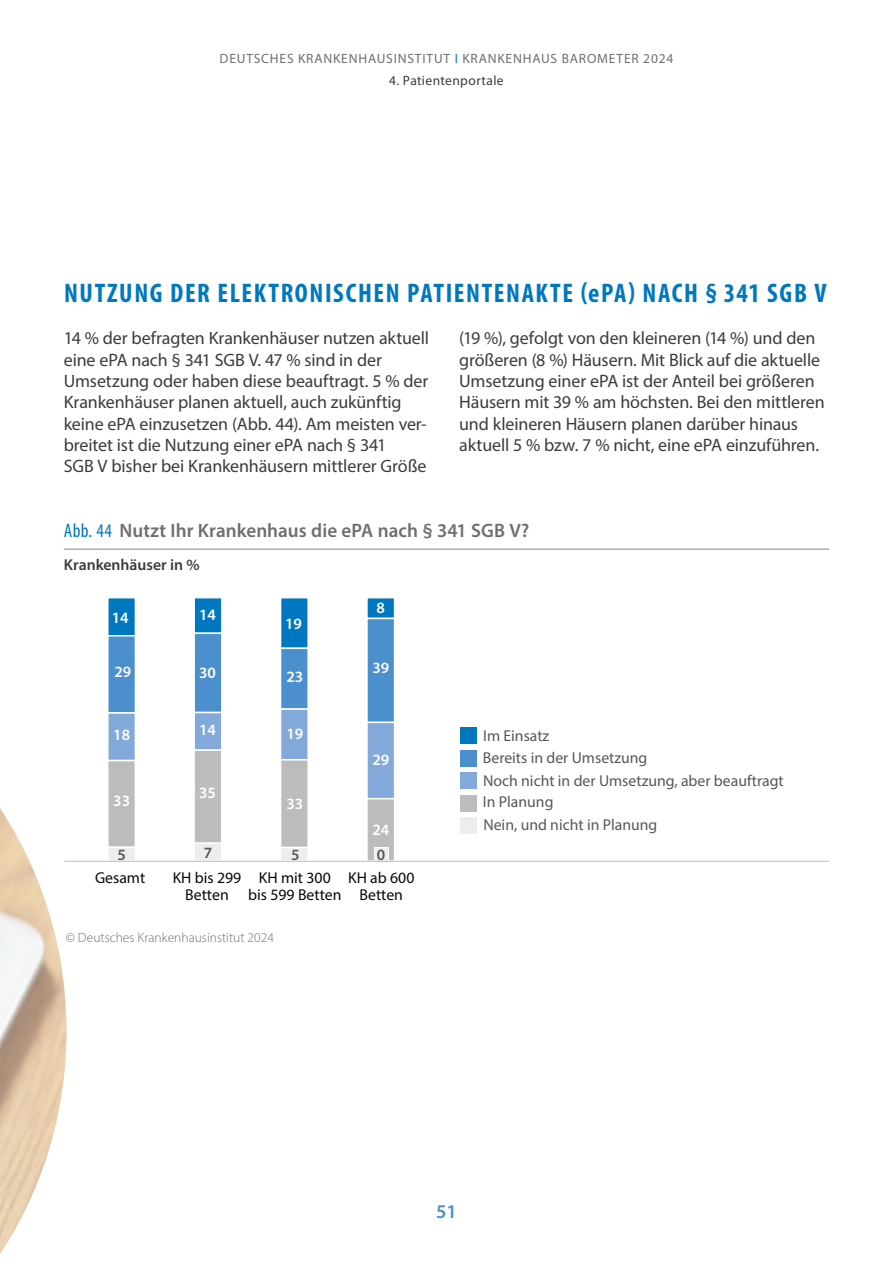
<style>
.page{position:relative;width:893px;height:1263px;background:#fff}
.page>*{position:absolute;margin:0;border:0;box-sizing:border-box;transform-origin:0 0}
.Head_H2{font:700 condensed 27px "Myriad Pro";letter-spacing:.06em;color:#0078bf}
.Tab__Abb__Head{font:600 19.5px "Myriad Pro";letter-spacing:.005em;color:#706f6f}
.t1{font:600 19.5px "Myriad Pro";color:#4a8fcd}
.Fließtext_11_5_5mm{font:18px/21.3px "Myriad Pro";letter-spacing:-.005em;color:#3c3c3b}
.t2{font:15.75px/21.3px "Myriad Pro";color:#575756}
.t3{font:15.75px/16.5px "Myriad Pro";color:#090909;text-align:center}
.t4{font:600 15.75px "Myriad Pro";color:#fff}
.Tab__Subline_1{font:600 15.75px "Myriad Pro";color:#3c3c3b}
.t5{font:600 15.75px "Myriad Pro";color:#575756}
.t6{font:13.5px "Myriad Pro";letter-spacing:.06em;color:#706f6f}
.t7{font:300 13.5px "Myriad Pro";color:#706f6f}
.Kolumne_Kapitel{font:13.5px "Myriad Pro";letter-spacing:.03em;color:#3c3c3b}
.s1{color:#0078bf}
.s2{font-weight:400;font-stretch:condensed;color:#0078bf}
</style>
<div class="page">
<hr style="left:64px;top:549px;width:765px;height:1px;background:#878787">
<div style="left:281px;top:598px;width:27px;height:50px;background:#0078bf"></div>
<div style="left:280px;top:597px;width:29px;height:52px;border:2px solid #fff"></div>
<div style="left:194px;top:598px;width:28px;height:35px;background:#0078bf"></div>
<div style="left:193px;top:597px;width:30px;height:37px;border:2px solid #fff"></div>
<div style="left:108px;top:598px;width:27px;height:38px;background:#0078bf"></div>
<div style="left:107px;top:597px;width:29px;height:39px;border:2px solid #fff"></div>
<div style="left:367px;top:598px;width:28px;height:20px;background:#0078bf"></div>
<div style="left:366px;top:597px;width:29px;height:22px;border:2px solid #fff"></div>
<div style="left:281px;top:648px;width:27px;height:61px;background:#4b8fcc"></div>
<div style="left:280px;top:647px;width:29px;height:63px;border:2px solid #fff"></div>
<div style="left:194px;top:633px;width:28px;height:79px;background:#4b8fcc"></div>
<div style="left:193px;top:632px;width:30px;height:81px;border:2px solid #fff"></div>
<div style="left:108px;top:636px;width:27px;height:77px;background:#4b8fcc"></div>
<div style="left:107px;top:635px;width:29px;height:79px;border:2px solid #fff"></div>
<div style="left:367px;top:618px;width:28px;height:104px;background:#4b8fcc"></div>
<div style="left:366px;top:618px;width:29px;height:105px;border:2px solid #fff"></div>
<div style="left:281px;top:709px;width:27px;height:51px;background:#83a9da"></div>
<div style="left:280px;top:708px;width:29px;height:52px;border:2px solid #fff"></div>
<div style="left:194px;top:712px;width:28px;height:38px;background:#83a9da"></div>
<div style="left:193px;top:712px;width:30px;height:39px;border:2px solid #fff"></div>
<div style="left:108px;top:713px;width:27px;height:47px;background:#83a9da"></div>
<div style="left:107px;top:712px;width:29px;height:49px;border:2px solid #fff"></div>
<div style="left:367px;top:722px;width:28px;height:77px;background:#83a9da"></div>
<div style="left:366px;top:722px;width:29px;height:77px;border:2px solid #fff"></div>
<div style="left:281px;top:760px;width:27px;height:87px;background:#bcbcbc"></div>
<div style="left:280px;top:759px;width:29px;height:89px;border:2px solid #fff"></div>
<div style="left:194px;top:750px;width:28px;height:93px;background:#bcbcbc"></div>
<div style="left:193px;top:749px;width:30px;height:95px;border:2px solid #fff"></div>
<div style="left:108px;top:760px;width:27px;height:87px;background:#bcbcbc"></div>
<div style="left:107px;top:760px;width:29px;height:88px;border:2px solid #fff"></div>
<div style="left:367px;top:799px;width:28px;height:62px;background:#bcbcbc"></div>
<div style="left:366px;top:798px;width:29px;height:64px;border:2px solid #fff"></div>
<div style="left:281px;top:847px;width:27px;height:14px;background:#ededed"></div>
<div style="left:280px;top:847px;width:29px;height:15px;border:2px solid #fff"></div>
<div style="left:194px;top:843px;width:28px;height:18px;background:#ededed"></div>
<div style="left:193px;top:842px;width:30px;height:20px;border:2px solid #fff"></div>
<div style="left:108px;top:847px;width:27px;height:14px;background:#ededed"></div>
<div style="left:107px;top:846px;width:29px;height:16px;border:2px solid #fff"></div>
<div style="left:460px;top:727px;width:17px;height:17px;background:#0078bf"></div>
<div style="left:460px;top:750px;width:17px;height:16px;background:#4b8fcc"></div>
<div style="left:460px;top:772px;width:17px;height:16px;background:#83a9da"></div>
<div style="left:460px;top:795px;width:17px;height:16px;background:#bcbcbc"></div>
<div style="left:460px;top:817px;width:17px;height:17px;background:#ededed"></div>
<div style="left:375px;top:848px;width:13px;height:15px;background:#ededed"></div>
<div style="left:374px;top:847px;width:15px;height:16px;border:1px solid #fff"></div>
<hr style="left:65px;top:861px;width:764px;height:1px;background:#bcbcbc">
<svg style="left:0;top:808px;width:74px;height:446px"></svg>
<p class="t6" style="left:220px;top:50px;width:455px">DEUTSCHES KRANKENHAUSINSTITUT <span class="s1">I</span> KRANKENHAUS BAROMETER 2024</p>
<p class="Kolumne_Kapitel" style="left:389px;top:72px;width:116px">4. Patientenportale</p>
<p class="Head_H2" style="left:64px;top:276px;width:764px">NUTZUNG DER ELEKTRONISCHEN PATIENTENAKTE (ePA) NACH § 341 SGB V</p>
<p class="Fließtext_11_5_5mm" style="left:64px;top:327px;width:367px">14 % der befragten Krankenhäuser nutzen aktuell eine ePA nach § 341 SGB V. 47 % sind in der Umsetzung oder haben diese beauftragt. 5 % der Krankenhäuser planen aktuell, auch zukünftig keine ePA einzusetzen (Abb. 44). Am meisten ver&shy;breitet ist die Nutzung einer ePA nach § 341<br>SGB V bisher bei Krankenhäusern mittlerer Größe</p>
<p class="Fließtext_11_5_5mm" style="left:459px;top:327px;width:367px">(19 %), gefolgt von den kleineren (14 %) und den größeren (8 %) Häusern. Mit Blick auf die aktuelle Umsetzung einer ePA ist der Anteil bei größeren Häusern mit 39 % am höchsten. Bei den mittleren und kleineren Häusern planen darüber hinaus aktuell 5 % bzw. 7 % nicht, eine ePA einzuführen.</p>
<p class="Tab__Abb__Head" style="left:64px;top:518px;width:467px"><span class="s2">Abb. 44</span> Nutzt Ihr Krankenhaus die ePA nach § 341 SGB V?</p>
<p class="Tab__Subline_1" style="left:64px;top:555px;width:137px">Krankenhäuser in %</p>
<p class="t4" style="left:112px;top:607px;width:18px">14</p>
<p class="t4" style="left:199px;top:605px;width:18px">14</p>
<p class="t4" style="left:285px;top:613px;width:18px">19</p>
<p class="t4" style="left:377px;top:597px;width:10px">8</p>
<p class="t4" style="left:114px;top:662px;width:18px">29</p>
<p class="t4" style="left:199px;top:662px;width:18px">30</p>
<p class="t4" style="left:286px;top:667px;width:18px">23</p>
<p class="t4" style="left:372px;top:658px;width:18px">39</p>
<p class="t4" style="left:113px;top:725px;width:18px">18</p>
<p class="t4" style="left:199px;top:719px;width:18px">14</p>
<p class="t4" style="left:286px;top:723px;width:18px">19</p>
<p class="t4" style="left:372px;top:750px;width:18px">29</p>
<p class="t4" style="left:113px;top:791px;width:18px">33</p>
<p class="t4" style="left:199px;top:783px;width:18px">35</p>
<p class="t4" style="left:286px;top:793px;width:18px">33</p>
<p class="t4" style="left:372px;top:820px;width:18px">24</p>
<p class="t5" style="left:117px;top:844px;width:10px">5</p>
<p class="t5" style="left:204px;top:842px;width:10px">7</p>
<p class="t5" style="left:291px;top:844px;width:10px">5</p>
<p class="t5" style="left:377px;top:845px;width:10px">0</p>
<p class="t3" style="left:95px;top:869px;width:52px">Gesamt</p>
<p class="t3" style="left:173px;top:869px;width:70px">KH bis 299<br>Betten</p>
<p class="t3" style="left:248px;top:869px;width:95px">KH mit 300 bis 599 Betten</p>
<p class="t3" style="left:348px;top:869px;width:68px">KH ab 600<br>Betten</p>
<p class="t7" style="left:66px;top:929px;width:210px">© Deutsches Krankenhausinstitut 2024</p>
<p class="t2" style="left:483px;top:724px;width:166px;line-height:22.4px">Im Einsatz<br>Bereits in der Umsetzung</p>
<p class="t2" style="left:483px;top:770px;width:302px">Noch nicht in der Umsetzung, aber beauftragt<br>In Planung</p>
<p class="t2" style="left:483px;top:813px;width:175px">Nein, und nicht in Planung</p>
<p class="t1" style="left:436px;top:1199px;width:22px">51</p>
</div>
